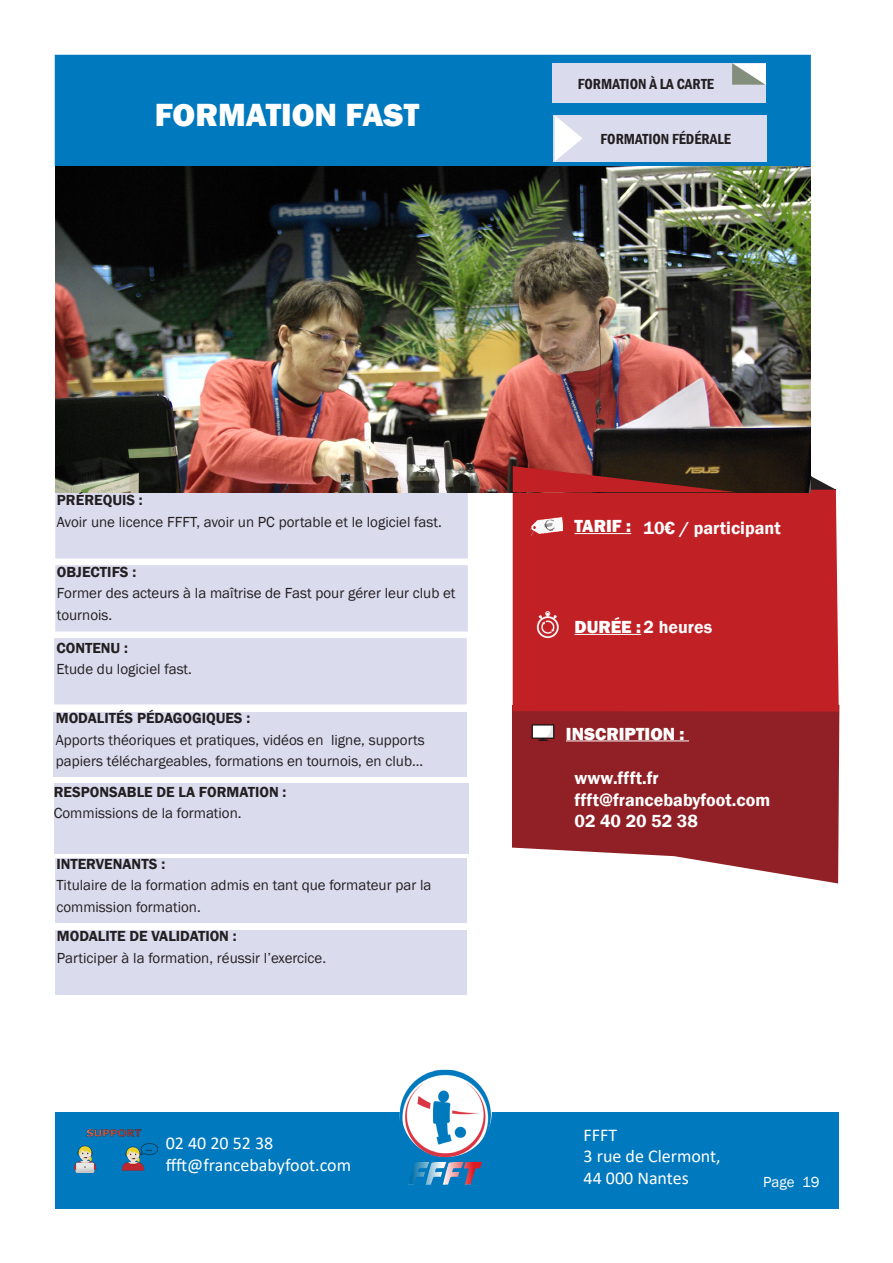
<style>
.page{position:relative;width:893px;height:1263px;background:#fff}
.page>*{position:absolute;margin:0;border:0;box-sizing:border-box;transform-origin:0 0}
.Titre_formations{font:800 33px "Franklin Gothic";color:#fff}
.t1{font:18px/21.6px "Calibri";color:#fff}
.t2{font:600 18px/21.6px "Franklin Gothic";color:#fff}
.t3{font:600 18px "Franklin Gothic";color:#fefcfd}
.t4{font:800 18px "Franklin Gothic";color:#fff}
.Ecriture_normale{font:15px/21.6px "Franklin Gothic";color:#231f20}
.t5{font:600 15px "Franklin Gothic";color:#231f20}
.t6{font:600 condensed 15px "Franklin Gothic";color:#231f20}
.Ecriture_normale-2{font:15px "Franklin Gothic";letter-spacing:-.005em;color:#fff}
.s1{font-weight:800;color:#fff}
</style>
<div class="page">
<div style="left:55px;top:1112px;width:783px;height:96px;background:#0079be"></div>
<img style="left:75px;top:1129px;width:83px;height:44px">
<div style="left:55px;top:55px;width:756px;height:111px;background:#0079be"></div>
<div style="left:55px;top:565px;width:413px;height:66px;background:#dbdbee"></div>
<div style="left:54px;top:712px;width:413px;height:65px;background:#dbdbee"></div>
<div style="left:55px;top:783px;width:414px;height:70px;background:#dbdbee"></div>
<div style="left:55px;top:858px;width:412px;height:65px;background:#dbdbee"></div>
<svg style="left:811px;top:476px;width:26px;height:14px"></svg>
<img style="left:399px;top:1069px;width:93px;height:116px">
<svg style="left:512px;top:705px;width:327px;height:178px;background:#9e3d41"></svg>
<hr style="left:566px;top:740px;width:123px;height:1px;background:#fff">
<div style="left:513px;top:490px;width:326px;height:222px;background:#c12025"></div>
<hr style="left:574px;top:533px;width:57px;height:1px;background:#fff">
<hr style="left:574px;top:634px;width:67px;height:1px;background:#fff">
<img style="left:531px;top:515px;width:32px;height:20px">
<svg style="left:544px;top:519px;width:11px;height:12px"></svg>
<img style="left:532px;top:609px;width:31px;height:31px">
<img style="left:531px;top:720px;width:24px;height:26px">
<div style="left:55px;top:492px;width:413px;height:66px;background:#dbdbee"></div>
<div style="left:552px;top:63px;width:213px;height:40px;background:#dbdbee"></div>
<div style="left:553px;top:115px;width:214px;height:46px;background:#dbdbee"></div>
<svg style="left:555px;top:116px;width:27px;height:45px"></svg>
<div style="left:54px;top:638px;width:413px;height:66px;background:#dbdbee"></div>
<div style="left:56px;top:930px;width:411px;height:64px;background:#dbdbee"></div>
<svg style="left:732px;top:62px;width:35px;height:23px"></svg>
<img style="left:56px;top:166px;width:755px;height:326px">
<svg style="left:511px;top:460px;width:251px;height:32px;background:#6e241e"></svg>
<p class="Titre_formations" style="left:155px;top:94px;width:266px">FORMATION FAST</p>
<p class="t6" style="left:578px;top:74px;width:138px">FORMATION À LA CARTE</p>
<p class="t6" style="left:600px;top:129px;width:132px">FORMATION FÉDÉRALE</p>
<p class="t5" style="left:57px;top:491px;width:87px">PRÉREQUIS :</p>
<p class="Ecriture_normale" style="left:57px;top:512px;width:386px">Avoir une licence FFFT, avoir un PC portable et le logiciel fast.</p>
<p class="t5" style="left:57px;top:562px;width:81px">OBJECTIFS :</p>
<p class="Ecriture_normale" style="left:57px;top:583px;width:400px">Former des acteurs à la maîtrise de Fast pour gérer leur club et tournois.</p>
<p class="t5" style="left:56px;top:638px;width:73px">CONTENU :</p>
<p class="Ecriture_normale" style="left:56px;top:659px;width:137px">Etude du logiciel fast.</p>
<p class="t5" style="left:56px;top:709px;width:196px">MODALITÉS PÉDAGOGIQUES :</p>
<p class="Ecriture_normale" style="left:56px;top:729px;width:370px">Apports théoriques et pratiques, vidéos en ligne, supports papiers téléchargeables, formations en tournois, en club...</p>
<p class="t5" style="left:54px;top:782px;width:234px">RESPONSABLE DE LA FORMATION :</p>
<p class="Ecriture_normale" style="left:54px;top:803px;width:189px">Commissions de la formation.</p>
<p class="t5" style="left:56px;top:854px;width:110px">INTERVENANTS :</p>
<p class="Ecriture_normale" style="left:56px;top:875px;width:377px">Titulaire de la formation admis en tant que formateur par la commission formation.</p>
<p class="t5" style="left:57px;top:927px;width:181px">MODALITE DE VALIDATION :</p>
<p class="Ecriture_normale" style="left:57px;top:947px;width:271px">Participer à la formation, réussir l’exercice.</p>
<p class="t4" style="left:574px;top:514px;width:58px">TARIF :</p>
<p class="t3" style="left:644px;top:517px;width:139px">10€ / participant</p>
<p class="t3" style="left:574px;top:616px;width:139px"><span class="s1">DURÉE :</span>2 heures</p>
<p class="t4" style="left:566px;top:722px;width:120px">INSCRIPTION :</p>
<p class="t2" style="left:574px;top:768px;width:197px">www.ffft.fr ffft@francebabyfoot.com<br>02 40 20 52 38</p>
<p class="t1" style="left:166px;top:1132px;width:187px">02 40 20 52 38 ffft@francebabyfoot.com</p>
<p class="t1" style="left:584px;top:1123px;width:139px">FFFT<br>3 rue de Clermont,<br>44 000 Nantes</p>
<p class="Ecriture_normale-2" style="left:763px;top:1172px;width:58px">Page 19</p>
</div>
